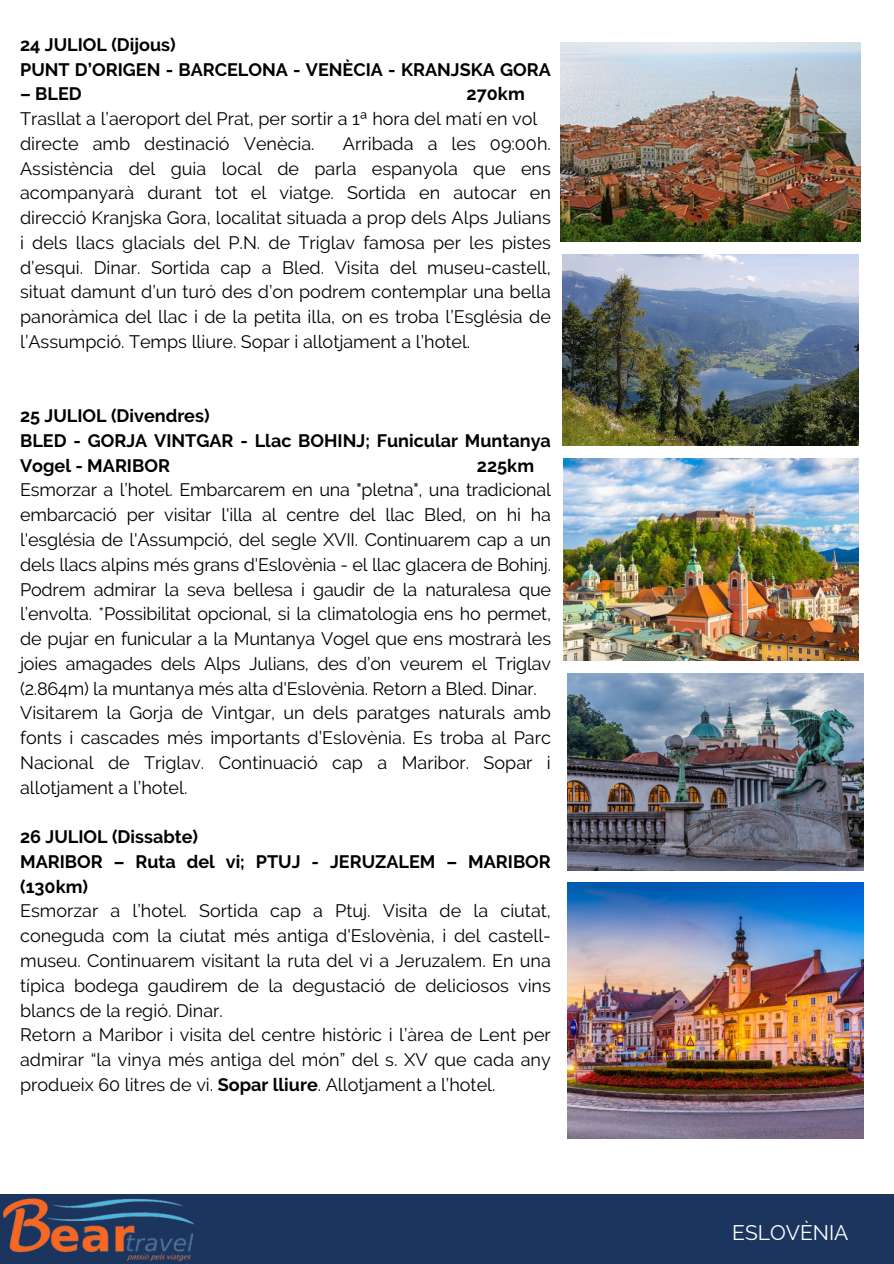
<style>
.page{position:relative;width:894px;height:1264px;background:#fff}
.page>*{position:absolute;margin:0;border:0;box-sizing:border-box;transform-origin:0 0}
.t1{font:21px "Raleway";color:#fff}
.t2{font:18px/24.8px "Raleway";color:#000}
.t3{font:700 18px/24.8px "Raleway";color:#000}
.s1{font-weight:700}
</style>
<div class="page">
<div style="left:0;top:1193px;width:893px;height:70px;background:#1c355e"></div>
<img style="left:562px;top:254px;width:296px;height:192px">
<img style="left:560px;top:43px;width:300px;height:199px">
<img style="left:563px;top:458px;width:295px;height:202px">
<img style="left:567px;top:673px;width:296px;height:197px">
<img style="left:567px;top:882px;width:296px;height:256px">
<img style="left:0;top:1193px;width:201px;height:69px">
<p class="t3" style="left:20px;top:32px;width:532px">24 JULIOL (Dijous)<br>PUNT D’ORIGEN - BARCELONA - VENÈCIA - KRANJSKA GORA</p>
<p class="t3" style="left:20px;top:82px;width:63px">– BLED</p>
<p class="t3" style="left:466px;top:82px;width:60px">270km</p>
<p class="t2" style="left:20px;top:106px;width:518px">Trasllat a l’aeroport del Prat, per sortir a 1ª hora del matí en vol directe amb destinació Venècia.</p>
<p class="t2" style="left:20px;top:131px;width:532px;text-align:justify;text-indent:323px">Arribada a les 09:00h.<br>Assistència del guia local de parla espanyola que ens acompanyarà durant tot el viatge. Sortida en autocar en direcció Kranjska Gora, localitat situada a prop dels Alps Julians i dels llacs glacials del P.N. de Triglav famosa per les pistes d’esqui. Dinar. Sortida cap a Bled. Visita del museu-castell, situat damunt d’un turó des d’on podrem contemplar una bella panoràmica del llac i de la petita illa, on es troba l’Església de l’Assumpció. Temps lliure. Sopar i allotjament a l’hotel.</p>
<p class="t3" style="left:20px;top:403px;width:532px">25 JULIOL (Divendres)<br>BLED - GORJA VINTGAR - Llac BOHINJ; Funicular Muntanya<br>Vogel - MARIBOR</p>
<p class="t3" style="left:477px;top:453px;width:59px">225km</p>
<p class="t2" style="left:20px;top:477px;width:532px">Esmorzar a l’hotel. Embarcarem en una "pletna", una tradicional embarcació per visitar l'illa al centre del llac Bled, on hi ha l'església de l'Assumpció, del segle XVII. Continuarem cap a un dels llacs alpins més grans d'Eslovènia - el llac glacera de Bohinj.<br>Podrem admirar la seva bellesa i gaudir de la naturalesa que l’envolta. *Possibilitat opcional, si la climatologia ens ho permet, de pujar en funicular a la Muntanya Vogel que ens mostrarà les joies amagades dels Alps Julians, des d’on veurem el Triglav (2.864m) la muntanya més alta d'Eslovènia. Retorn a Bled. Dinar.<br>Visitarem la Gorja de Vintgar, un dels paratges naturals amb fonts i cascades més importants d’Eslovènia. Es troba al Parc Nacional de Triglav. Continuació cap a Maribor. Sopar i allotjament a l’hotel.</p>
<p class="t3" style="left:20px;top:824px;width:532px">26 JULIOL (Dissabte)<br>MARIBOR – Ruta del vi; PTUJ - JERUZALEM – MARIBOR (130km)</p>
<p class="t2" style="left:20px;top:898px;width:532px">Esmorzar a l’hotel. Sortida cap a Ptuj. Visita de la ciutat, coneguda com la ciutat més antiga d'Eslovènia, i del castell&shy;museu. Continuarem visitant la ruta del vi a Jeruzalem. En una típica bodega gaudirem de la degustació de deliciosos vins blancs de la regió. Dinar.<br>Retorn a Maribor i visita del centre històric i l’àrea de Lent per admirar “la vinya més antiga del món” del s. XV que cada any produeix 60 litres de vi. <span class="s1">Sopar lliure</span>. Allotjament a l’hotel.</p>
<p class="t1" style="left:732px;top:1220px;width:118px">ESLOVÈNIA</p>
</div>
